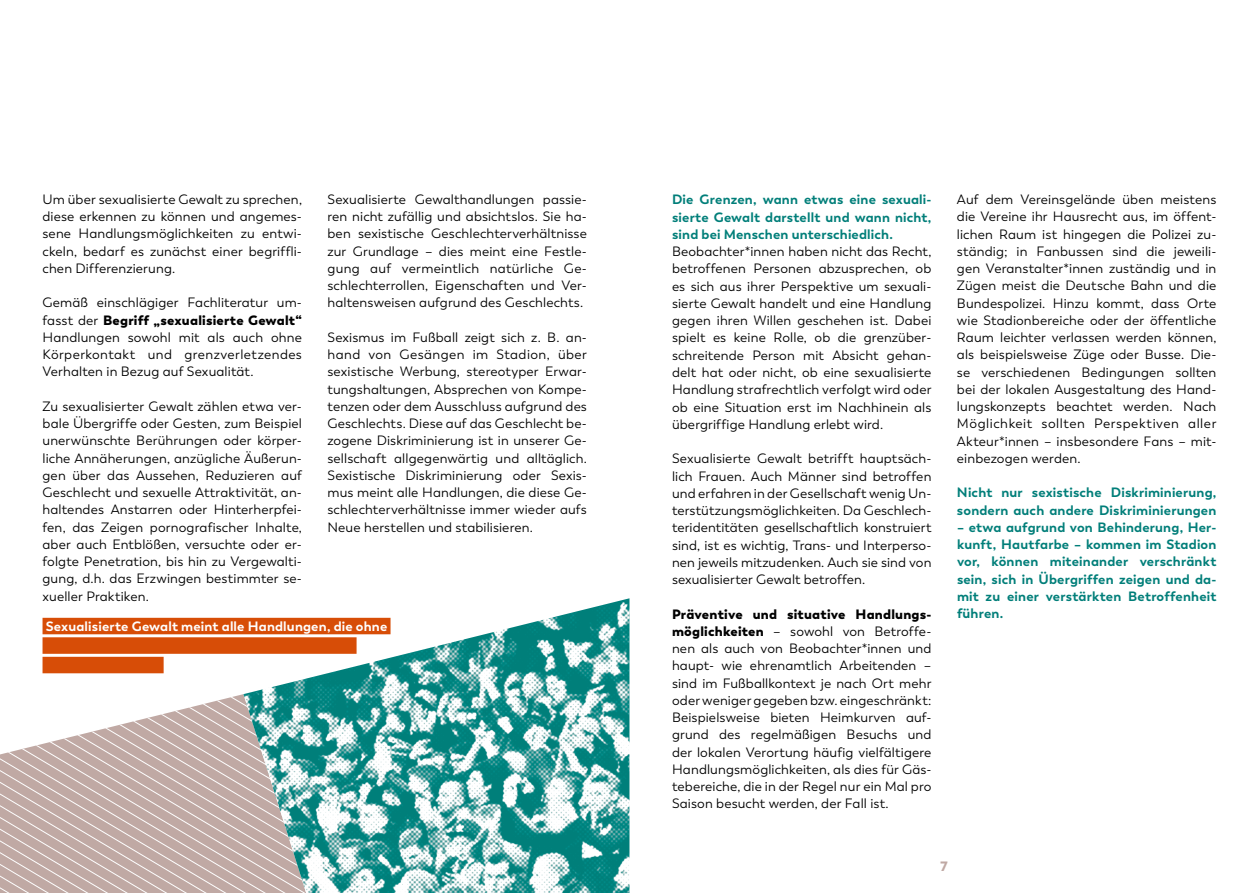
<style>
.page{position:relative;width:1259px;height:893px;background:#fff}
.page>*{position:absolute;margin:0;border:0;box-sizing:border-box;transform-origin:0 0}
.t1{font:13.5px/17.2px "Trenda";letter-spacing:.01em;color:#000;text-align:justify}
.t2{font:700 13.5px/17.2px "Trenda";letter-spacing:.015em;color:#007e79}
.t3{font:700 13.5px "Trenda";letter-spacing:.015em;color:#fff}
.t4{font:900 13.5px "Trenda";color:#c0a9a4}
.s1{font-weight:900}
.s2{font-weight:700;color:#007e79}
</style>
<div class="page">
<svg style="left:0;top:694px;width:243px;height:199px"></svg>
<img style="left:243px;top:598px;width:386px;height:295px">
<div style="left:43px;top:618px;width:347px;height:16px;background:#d74d07"></div>
<div style="left:43px;top:637px;width:313px;height:17px;background:#d74d07"></div>
<div style="left:43px;top:657px;width:121px;height:16px;background:#d74d07"></div>
<p class="t1" style="left:43px;top:191px;width:261px">Um über sexualisierte Gewalt zu sprechen, diese erkennen zu können und angemes&shy;sene Handlungsmöglichkeiten zu entwi&shy;ckeln, bedarf es zunächst einer begriffi&shy;chen Differenzierung.</p>
<p class="t1" style="left:43px;top:294px;width:261px">Gemäß einschlägiger Fachliteratur um&shy;fasst der <span class="s1">Begriff „sexualisierte Gewalt“ </span>Handlungen sowohl mit als auch ohne Körperkontakt und grenzverletzendes Verhalten in Bezug auf Sexualität.</p>
<p class="t1" style="left:43px;top:398px;width:261px">Zu sexualisierter Gewalt zählen etwa ver&shy;bale Übergriffe oder Gesten, zum Beispiel unerwünschte Berührungen oder körper&shy;liche Annäherungen, anzügliche Äußerun&shy;gen über das Aussehen, Reduzieren auf Geschlecht und sexuelle Attraktivität, an&shy;haltendes Anstarren oder Hinterherpfei&shy;fen, das Zeigen pornografscher Inhalte, aber auch Entblößen, versuchte oder er&shy;folgte Penetration, bis hin zu Vergewalti&shy;gung, d.h. das Erzwingen bestimmter se&shy;xueller Praktiken.</p>
<p class="t3" style="left:46px;top:617px;width:343px">Sexualisierte Gewalt meint alle Handlungen, die ohne</p>
<p class="t1" style="left:327px;top:191px;width:261px">Sexualisierte Gewalthandlungen passie&shy;ren nicht zufällig und absichtslos. Sie ha&shy;ben sexistische Geschlechterverhältnisse zur Grundlage – dies meint eine Festle&shy;gung auf vermeintlich natürliche Ge&shy;schlechterrollen, Eigenschaften und Ver&shy;haltensweisen aufgrund des Geschlechts.</p>
<p class="t1" style="left:327px;top:329px;width:261px">Sexismus im Fußball zeigt sich z. B. an&shy;hand von Gesängen im Stadion, über sexistische Werbung, stereotyper Erwar&shy;tungshaltungen, Absprechen von Kompe&shy;tenzen oder dem Ausschluss aufgrund des Geschlechts. Diese auf das Geschlecht be&shy;zogene Diskriminierung ist in unserer Ge&shy;sellschaft allgegenwärtig und alltäglich.<br>Sexistische Diskriminierung oder Sexis&shy;mus meint alle Handlungen, die diese Ge&shy;schlechterverhältnisse immer wieder aufs Neue herstellen und stabilisieren.</p>
<p class="t1" style="left:672px;top:191px;width:261px;text-align:left"><span class="s2">Die Grenzen, wann etwas eine sexuali&shy;sierte Gewalt darstellt und wann nicht, sind bei Menschen unterschiedlich.<br></span>Beobachter*innen haben nicht das Recht, betroffenen Personen abzusprechen, ob es sich aus ihrer Perspektive um sexuali&shy;sierte Gewalt handelt und eine Handlung gegen ihren Willen geschehen ist. Dabei spielt es keine Rolle, ob die grenzüber&shy;schreitende Person mit Absicht gehan&shy;delt hat oder nicht, ob eine sexualisierte Handlung strafrechtlich verfolgt wird oder ob eine Situation erst im Nachhinein als übergriffge Handlung erlebt wird.</p>
<p class="t1" style="left:672px;top:450px;width:261px">Sexualisierte Gewalt betrifft hauptsäch&shy;lich Frauen. Auch Männer sind betroffen und erfahren in der Gesellschaft wenig Un&shy;terstützungsmöglichkeiten. Da Geschlech&shy;teridentitäten gesellschaftlich konstruiert sind, ist es wichtig, Trans- und Interperso&shy;nen jeweils mitzudenken. Auch sie sind von sexualisierter Gewalt betroffen.</p>
<p class="t1" style="left:672px;top:605px;width:261px"><span class="s1">Präventive und situative Handlungs&shy;möglichkeiten</span> – sowohl von Betroffe&shy;nen als auch von Beobachter*innen und haupt- wie ehrenamtlich Arbeitenden – sind im Fußballkontext je nach Ort mehr oder weniger gegeben bzw. eingeschränkt:<br>Beispielsweise bieten Heimkurven auf&shy;grund des regelmäßigen Besuchs und der lokalen Verortung häufg vielfältigere Handlungsmöglichkeiten, als dies für Gäs&shy;tebereiche, die in der Regel nur ein Mal pro Saison besucht werden, der Fall ist.</p>
<p class="t1" style="left:957px;top:191px;width:261px">Auf dem Vereinsgelände üben meistens die Vereine ihr Hausrecht aus, im öffent&shy;lichen Raum ist hingegen die Polizei zu&shy;ständig; in Fanbussen sind die jeweili&shy;gen Veranstalter*innen zuständig und in Zügen meist die Deutsche Bahn und die Bundespolizei. Hinzu kommt, dass Orte wie Stadionbereiche oder der öffentliche Raum leichter verlassen werden können, als beispielsweise Züge oder Busse. Die&shy;se verschiedenen Bedingungen sollten bei der lokalen Ausgestaltung des Hand&shy;lungskonzepts beachtet werden. Nach Möglichkeit sollten Perspektiven aller Akteur*innen – insbesondere Fans – mit&shy;einbezogen werden.</p>
<p class="t2" style="left:957px;top:484px;width:261px">Nicht nur sexistische Diskriminierung, sondern auch andere Diskriminierungen</p>
<p class="t2" style="left:957px;top:519px;width:261px;text-align:justify">– etwa aufgrund von Behinderung, Her&shy;kunft, Hautfarbe – kommen im Stadion vor, können miteinander verschränkt sein, sich in Übergriffen zeigen und da&shy;mit zu einer verstärkten Betroffenheit führen.</p>
<p class="t4" style="left:940px;top:857px;width:9px">7</p>
</div>
